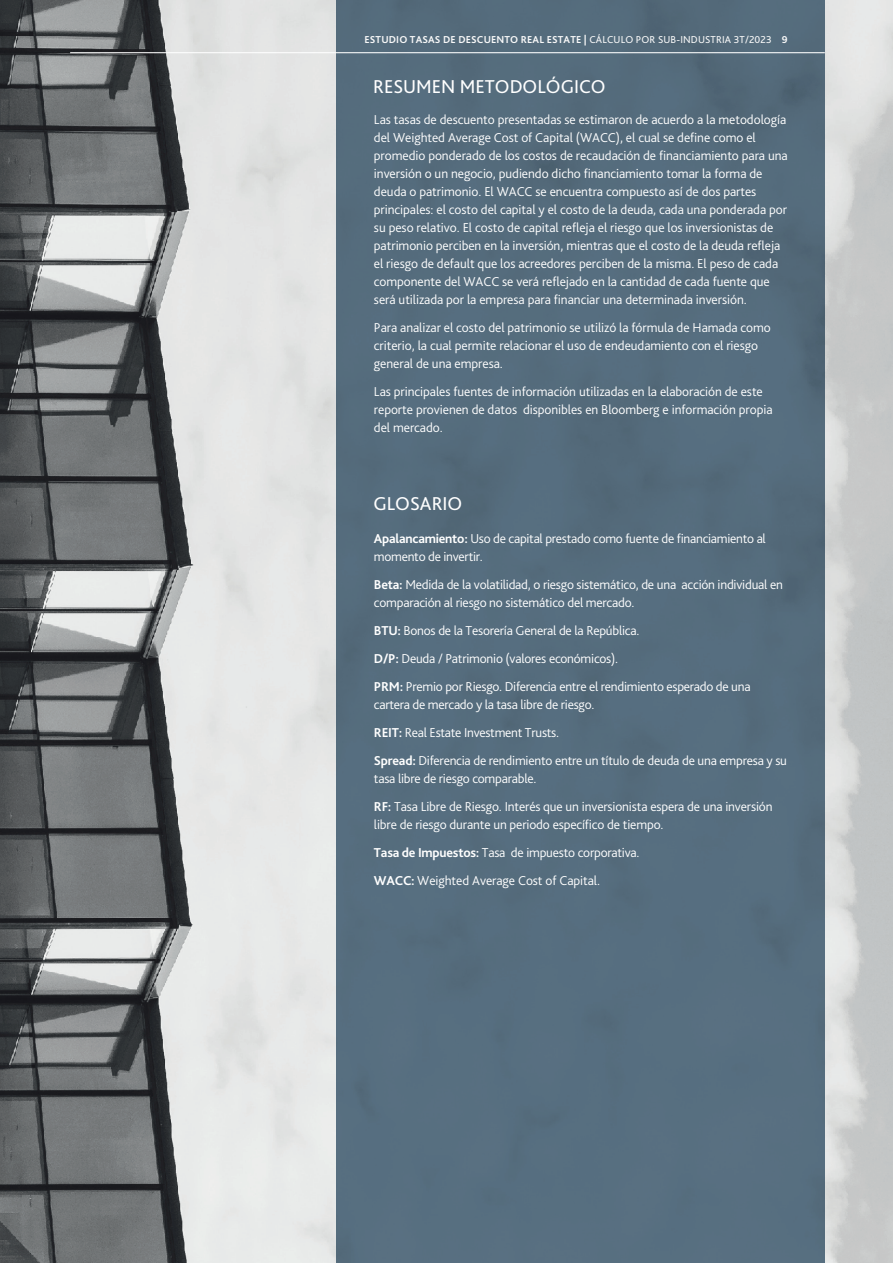
<style>
.page{position:relative;width:893px;height:1263px;background:#fff}
.page>*{position:absolute;margin:0;border:0;box-sizing:border-box;transform-origin:0 0}
.t1{font:19.5px "Bliss Pro";color:#fff}
.t2{font:300 13.5px/18px "Bliss Pro";letter-spacing:-.005em;color:#fff}
.t3{font:700 10.5px "Bliss Pro";letter-spacing:.015em;color:#f9f9f9}
.s1{font-weight:400}
.s2{font-weight:700}
</style>
<div class="page">
<img style="left:0;top:0;width:893px;height:1263px">
<div style="left:337px;top:0;width:488px;height:1263px;background:#566d7e"></div>
<hr style="left:70px;top:52px;width:755px;height:1px;background:#fff">
<p class="t3" style="left:364px;top:33px;width:425px">ESTUDIO TASAS DE DESCUENTO REAL ESTATE | <span class="s1">CÁLCULO POR SUB-INDUSTRIA 3T/2023</span> 9</p>
<h1 class="t1" style="left:373px;top:75px;width:234px">RESUMEN METODOLÓGICO</h1>
<p class="t2" style="left:374px;top:110px;width:415px">Las tasas de descuento presentadas se estimaron de acuerdo a la metodología del Weighted Average Cost of Capital (WACC), el cual se define como el promedio ponderado de los costos de recaudación de financiamiento para una inversión o un negocio, pudiendo dicho financiamiento tomar la forma de deuda o patrimonio. El WACC se encuentra compuesto así de dos partes principales: el costo del capital y el costo de la deuda, cada una ponderada por su peso relativo. El costo de capital refleja el riesgo que los inversionistas de patrimonio perciben en la inversión, mientras que el costo de la deuda refleja el riesgo de default que los acreedores perciben de la misma. El peso de cada componente del WACC se verá reflejado en la cantidad de cada fuente que será utilizada por la empresa para financiar una determinada inversión.</p>
<p class="t2" style="left:374px;top:318px;width:398px">Para analizar el costo del patrimonio se utilizó la fórmula de Hamada como criterio, la cual permite relacionar el uso de endeudamiento con el riesgo general de una empresa.</p>
<p class="t2" style="left:374px;top:382px;width:400px">Las principales fuentes de información utilizadas en la elaboración de este reporte provienen de datos disponibles en Bloomberg e información propia del mercado.</p>
<h1 class="t1" style="left:373px;top:492px;width:91px">GLOSARIO</h1>
<p class="t2" style="left:374px;top:530px;width:393px"><span class="s2">Apalancamiento:</span> Uso de capital prestado como fuente de financiamiento al momento de invertir.</p>
<p class="t2" style="left:374px;top:575px;width:410px"><span class="s2">Beta:</span> Medida de la volatilidad, o riesgo sistemático, de una acción individual en comparación al riesgo no sistemático del mercado.</p>
<p class="t2" style="left:374px;top:616px;width:378px;line-height:27.9px"><span class="s2">BTU:</span> Bonos de la Tesorería General de la República.<br><span class="s2">D/P:</span> Deuda / Patrimonio (valores económicos).<br><span class="s2">PRM:</span> Premio por Riesgo. Diferencia entre el rendimiento esperado de una</p>
<p class="t2" style="left:374px;top:690px;width:415px;line-height:27.9px">cartera de mercado y la tasa libre de riesgo.<br><span class="s2">REIT:</span> Real Estate Investment Trusts.<br><span class="s2">Spread:</span> Diferencia de rendimiento entre un título de deuda de una empresa y su</p>
<p class="t2" style="left:374px;top:764px;width:400px;line-height:27.9px">tasa libre de riesgo comparable.<br><span class="s2">RF:</span> Tasa Libre de Riesgo. Interés que un inversionista espera de una inversión</p>
<p class="t2" style="left:374px;top:810px;width:291px;line-height:27.9px">libre de riesgo durante un periodo específico de tiempo.<br><span class="s2">Tasa de Impuestos:</span> Tasa de impuesto corporativa.<br><span class="s2">WACC:</span> Weighted Average Cost of Capital.</p>
</div>
